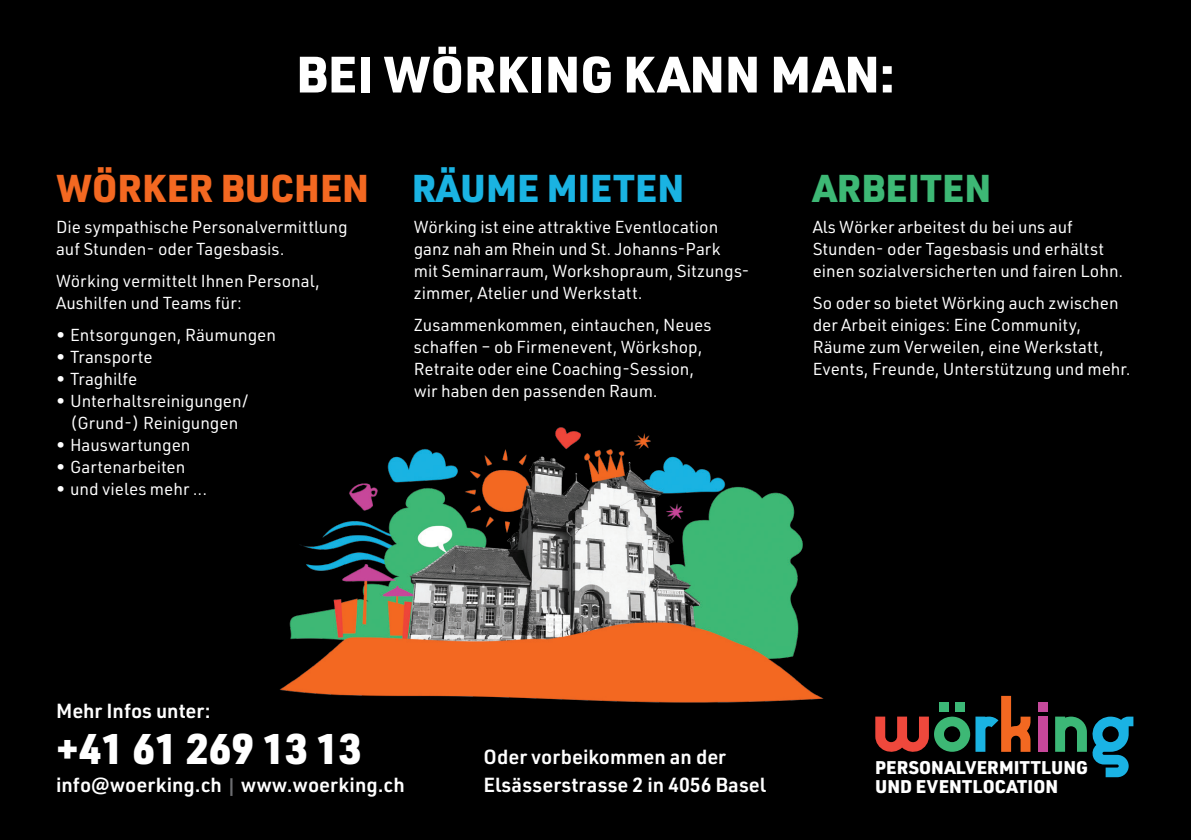
<style>
.page{position:relative;width:1191px;height:840px;background:#fff}
.page>*{position:absolute;margin:0;border:0;box-sizing:border-box;transform-origin:0 0}
.t1{font:900 50px "URWDIN";color:#fff}
.t2{font:900 42px "URWDIN";color:#fff}
.t3{font:900 38px "URWDIN";color:#f36821}
.t4{font:900 38px "URWDIN";color:#1ab3e2}
.t5{font:900 38px "URWDIN";color:#3db875}
.t6{font:600 20px "URWDIN";color:#fff}
.t7{font:900 18px "URWDIN";letter-spacing:.01em;color:#fff}
.t8{font:17px/22px "URWDIN";color:#fff}
.s1{color:#6c6d70}
</style>
<div class="page">
<div style="left:0;top:0;width:1191px;height:839px;background:#000"></div>
<img style="left:279px;top:427px;width:545px;height:276px">
<div style="left:1037px;top:716px;width:10px;height:35px;background:#c7479a"></div>
<div style="left:1037px;top:701px;width:10px;height:10px;background:#c5499b"></div>
<svg style="left:875px;top:695px;width:155px;height:57px"></svg>
<svg style="left:1055px;top:716px;width:78px;height:60px"></svg>
<p class="t1" style="left:296px;top:40px;width:600px">BEI WÖRKING KANN MAN:</p>
<p class="t3" style="left:56px;top:162px;width:315px">WÖRKER BUCHEN</p>
<p class="t4" style="left:412px;top:162px;width:274px">RÄUME MIETEN</p>
<p class="t5" style="left:812px;top:162px;width:180px">ARBEITEN</p>
<p class="t8" style="left:56px;top:215px;width:293px">Die sympathische Personalvermittlung</p>
<p class="t8" style="left:56px;top:237px;width:230px">auf Stunden- oder Tagesbasis.</p>
<p class="t8" style="left:56px;top:269px;width:265px">Wörking vermittelt Ihnen Personal,</p>
<p class="t8" style="left:56px;top:291px;width:187px">Aushilfen und Teams für:</p>
<p class="t8" style="left:56px;top:323px;width:222px">• Entsorgungen, Räumungen</p>
<p class="t8" style="left:56px;top:345px;width:98px">• Transporte</p>
<p class="t8" style="left:56px;top:367px;width:83px">• Traghilfe</p>
<p class="t8" style="left:56px;top:389px;width:194px">• Unterhaltsreinigungen/</p>
<p class="t8" style="left:70px;top:411px;width:170px">(Grund-) Reinigungen</p>
<p class="t8" style="left:56px;top:433px;width:136px">• Hauswartungen</p>
<p class="t8" style="left:56px;top:455px;width:131px">• Gartenarbeiten</p>
<p class="t8" style="left:56px;top:477px;width:153px">• und vieles mehr ...</p>
<p class="t8" style="left:414px;top:215px;width:306px">Wörking ist eine attraktive Eventlocation</p>
<p class="t8" style="left:414px;top:237px;width:308px">ganz nah am Rhein und St. Johanns-Park</p>
<p class="t8" style="left:414px;top:259px;width:337px">mit Seminarraum, Workshopraum, Sitzungs&shy;zimmer, Atelier und Werkstatt.</p>
<p class="t8" style="left:414px;top:313px;width:299px">Zusammenkommen, eintauchen, Neues schaffen – ob Firmenevent, Wörkshop,</p>
<p class="t8" style="left:414px;top:357px;width:282px">Retraite oder eine Coaching-Session,</p>
<p class="t8" style="left:414px;top:379px;width:245px">wir haben den passenden Raum.</p>
<p class="t8" style="left:812px;top:215px;width:261px">Als Wörker arbeitest du bei uns auf</p>
<p class="t8" style="left:812px;top:237px;width:312px">Stunden- oder Tagesbasis und erhältst einen sozialversicherten und fairen Lohn.</p>
<p class="t8" style="left:812px;top:291px;width:319px">So oder so bietet Wörking auch zwischen der Arbeit einiges: Eine Community, Räume zum Verweilen, eine Werkstatt, Events, Freunde, Unterstützung und mehr.</p>
<p class="t6" style="left:56px;top:697px;width:156px">Mehr Infos unter:</p>
<p class="t2" style="left:56px;top:719px;width:307px">+41 61 269 13 13</p>
<p class="t6" style="left:56px;top:771px;width:350px">info@woerking.ch <span class="s1">|</span> www.woerking.ch</p>
<p class="t6" style="left:483px;top:743px;width:244px">Oder vorbeikommen an der</p>
<p class="t6" style="left:483px;top:771px;width:284px">Elsässerstrasse 2 in 4056 Basel</p>
<p class="t7" style="left:875px;top:754px;width:214px">PERSONALVERMITTLUNG</p>
<p class="t7" style="left:875px;top:773px;width:184px">UND EVENTLOCATION</p>
</div>
